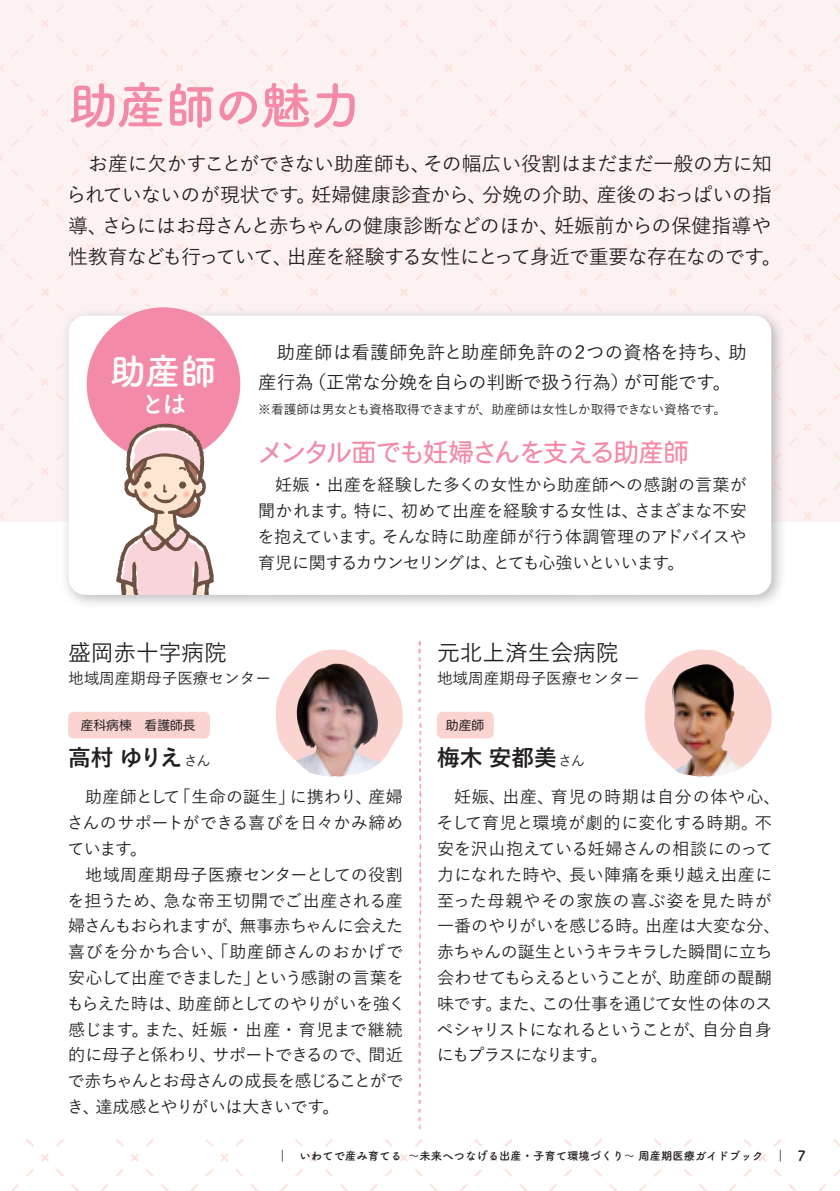
<style>
.page{position:relative;width:840px;height:1191px;background:#fff}
.page>*{position:absolute;margin:0;border:0;box-sizing:border-box;transform-origin:0 0}
.t1{font:700 51px "Tsuku A Rd Gothic";letter-spacing:-.055em;color:#f38aa8}
.t2{font:700 36.8px "Tsuku A Rd Gothic";color:#fff}
.t3{font:25.6px "Heisei Maru Go Std W4";letter-spacing:-.07em;color:#f38aa8}
.t4{font:700 25.6px "Tsuku A Rd Gothic";color:#fff}
.t5{font:500 22.6px "Yu Go";color:#231f20}
.t6{font:700 22.6px "Yu Go";color:#231f20}
.t7{font:500 19.8px/31.2px "Yu Go";letter-spacing:-.015em;color:#231f20}
.t8{font:500 18.4px/29.8px "Yu Go";color:#231f20}
.t9{font:500 17px/25.8px "Yu Go";letter-spacing:-.015em;color:#231f20;text-align:justify}
.t10{font:500 15.6px "Yu Go";color:#231f20}
.t11{font:500 12.8px "Yu Go";letter-spacing:-.005em;color:#231f20}
.t12{font:12.8px "Hira Maru Pro W4";color:#231f20}
.t13{font:700 11.4px "Tsuku A Rd Gothic";color:#231f20}
.s1{font-weight:500;font-size:14.2px}
.s2{font-size:14.2px}
</style>
<div class="page">
<div style="left:0;top:0;width:839px;height:522px;background:#fdf2f2"></div>
<svg style="left:11px;top:5px;width:68px;height:52px"></svg>
<svg style="left:0;top:65px;width:4px;height:7px"></svg>
<svg style="left:11px;top:79px;width:68px;height:68px"></svg>
<svg style="left:0;top:154px;width:4px;height:8px"></svg>
<svg style="left:11px;top:169px;width:68px;height:68px"></svg>
<svg style="left:0;top:244px;width:4px;height:7px"></svg>
<svg style="left:11px;top:258px;width:68px;height:68px"></svg>
<svg style="left:0;top:333px;width:4px;height:8px"></svg>
<svg style="left:11px;top:348px;width:50px;height:68px"></svg>
<svg style="left:0;top:423px;width:4px;height:7px"></svg>
<svg style="left:11px;top:438px;width:50px;height:67px"></svg>
<svg style="left:0;top:513px;width:4px;height:7px"></svg>
<svg style="left:101px;top:5px;width:68px;height:52px"></svg>
<svg style="left:86px;top:65px;width:7px;height:7px"></svg>
<svg style="left:101px;top:79px;width:68px;height:68px"></svg>
<svg style="left:86px;top:154px;width:8px;height:8px"></svg>
<svg style="left:101px;top:169px;width:68px;height:68px"></svg>
<svg style="left:86px;top:244px;width:7px;height:7px"></svg>
<svg style="left:101px;top:258px;width:68px;height:50px"></svg>
<svg style="left:191px;top:5px;width:67px;height:52px"></svg>
<svg style="left:176px;top:65px;width:7px;height:7px"></svg>
<svg style="left:190px;top:79px;width:68px;height:68px"></svg>
<svg style="left:176px;top:154px;width:7px;height:7px"></svg>
<svg style="left:190px;top:169px;width:68px;height:68px"></svg>
<svg style="left:176px;top:244px;width:7px;height:7px"></svg>
<svg style="left:190px;top:258px;width:68px;height:50px"></svg>
<svg style="left:280px;top:5px;width:68px;height:52px"></svg>
<svg style="left:266px;top:65px;width:7px;height:7px"></svg>
<svg style="left:280px;top:79px;width:68px;height:68px"></svg>
<svg style="left:266px;top:154px;width:7px;height:8px"></svg>
<svg style="left:280px;top:169px;width:68px;height:68px"></svg>
<svg style="left:266px;top:244px;width:7px;height:7px"></svg>
<svg style="left:280px;top:258px;width:68px;height:50px"></svg>
<svg style="left:370px;top:5px;width:67px;height:52px"></svg>
<svg style="left:355px;top:65px;width:7px;height:7px"></svg>
<svg style="left:370px;top:79px;width:67px;height:68px"></svg>
<svg style="left:355px;top:154px;width:7px;height:8px"></svg>
<svg style="left:370px;top:169px;width:67px;height:68px"></svg>
<svg style="left:355px;top:244px;width:7px;height:7px"></svg>
<svg style="left:370px;top:258px;width:67px;height:50px"></svg>
<svg style="left:460px;top:5px;width:67px;height:52px"></svg>
<svg style="left:445px;top:65px;width:7px;height:7px"></svg>
<svg style="left:460px;top:79px;width:67px;height:68px"></svg>
<svg style="left:445px;top:154px;width:7px;height:7px"></svg>
<svg style="left:460px;top:169px;width:67px;height:68px"></svg>
<svg style="left:445px;top:244px;width:7px;height:7px"></svg>
<svg style="left:460px;top:258px;width:67px;height:50px"></svg>
<svg style="left:549px;top:5px;width:68px;height:52px"></svg>
<svg style="left:535px;top:65px;width:7px;height:7px"></svg>
<svg style="left:549px;top:79px;width:68px;height:68px"></svg>
<svg style="left:535px;top:154px;width:7px;height:7px"></svg>
<svg style="left:549px;top:169px;width:68px;height:68px"></svg>
<svg style="left:535px;top:244px;width:7px;height:7px"></svg>
<svg style="left:549px;top:258px;width:68px;height:50px"></svg>
<svg style="left:639px;top:5px;width:67px;height:52px"></svg>
<svg style="left:624px;top:65px;width:7px;height:7px"></svg>
<svg style="left:639px;top:79px;width:67px;height:68px"></svg>
<svg style="left:624px;top:154px;width:7px;height:8px"></svg>
<svg style="left:639px;top:169px;width:67px;height:68px"></svg>
<svg style="left:625px;top:244px;width:6px;height:7px"></svg>
<svg style="left:639px;top:258px;width:67px;height:50px"></svg>
<svg style="left:729px;top:5px;width:67px;height:52px"></svg>
<svg style="left:714px;top:65px;width:7px;height:7px"></svg>
<svg style="left:729px;top:79px;width:67px;height:68px"></svg>
<svg style="left:714px;top:154px;width:7px;height:8px"></svg>
<svg style="left:729px;top:169px;width:67px;height:68px"></svg>
<svg style="left:714px;top:244px;width:7px;height:7px"></svg>
<svg style="left:789px;top:348px;width:7px;height:68px"></svg>
<svg style="left:789px;top:438px;width:7px;height:67px"></svg>
<svg style="left:804px;top:65px;width:6px;height:7px"></svg>
<svg style="left:818px;top:79px;width:21px;height:68px"></svg>
<svg style="left:804px;top:154px;width:6px;height:7px"></svg>
<svg style="left:818px;top:169px;width:21px;height:68px"></svg>
<svg style="left:804px;top:244px;width:6px;height:7px"></svg>
<svg style="left:818px;top:258px;width:21px;height:68px"></svg>
<svg style="left:804px;top:334px;width:6px;height:7px"></svg>
<svg style="left:818px;top:348px;width:21px;height:68px"></svg>
<svg style="left:804px;top:423px;width:6px;height:7px"></svg>
<svg style="left:818px;top:438px;width:21px;height:68px"></svg>
<svg style="left:804px;top:513px;width:6px;height:7px"></svg>
<svg style="left:11px;top:1139px;width:68px;height:52px"></svg>
<svg style="left:101px;top:1139px;width:68px;height:52px"></svg>
<svg style="left:190px;top:1139px;width:68px;height:52px"></svg>
<svg style="left:280px;top:1139px;width:68px;height:52px"></svg>
<svg style="left:370px;top:1139px;width:67px;height:52px"></svg>
<svg style="left:459px;top:1139px;width:68px;height:52px"></svg>
<svg style="left:549px;top:1139px;width:68px;height:52px"></svg>
<svg style="left:639px;top:1139px;width:67px;height:52px"></svg>
<svg style="left:728px;top:1139px;width:68px;height:52px"></svg>
<svg style="left:644px;top:649px;width:127px;height:119px"></svg>
<img style="left:670px;top:665px;width:72px;height:111px">
<svg style="left:275px;top:649px;width:128px;height:119px"></svg>
<img style="left:296px;top:668px;width:77px;height:108px">
<img style="left:65px;top:310px;width:717px;height:294px">
<img style="left:61px;top:308px;width:18px;height:18px">
<img style="left:61px;top:348px;width:8px;height:19px">
<img style="left:61px;top:396px;width:8px;height:20px">
<img style="left:61px;top:437px;width:8px;height:20px">
<img style="left:61px;top:486px;width:8px;height:20px">
<img style="left:100px;top:308px;width:21px;height:7px">
<img style="left:190px;top:308px;width:20px;height:7px">
<img style="left:238px;top:308px;width:20px;height:7px">
<img style="left:280px;top:308px;width:20px;height:7px">
<img style="left:328px;top:308px;width:20px;height:7px">
<img style="left:369px;top:308px;width:20px;height:7px">
<img style="left:417px;top:308px;width:20px;height:7px">
<img style="left:459px;top:308px;width:20px;height:7px">
<img style="left:507px;top:308px;width:20px;height:7px">
<img style="left:548px;top:308px;width:21px;height:7px">
<img style="left:597px;top:308px;width:20px;height:7px">
<img style="left:638px;top:308px;width:20px;height:7px">
<img style="left:686px;top:308px;width:20px;height:7px">
<svg style="left:728px;top:258px;width:68px;height:68px"></svg>
<img style="left:770px;top:401px;width:11px;height:15px">
<img style="left:770px;top:348px;width:11px;height:53px">
<img style="left:770px;top:491px;width:11px;height:15px">
<img style="left:770px;top:437px;width:11px;height:54px">
<div style="left:69px;top:315px;width:701px;height:280px;background:#fff;border-radius:17px"></div>
<div style="left:437px;top:711px;width:56px;height:27px;background:#fbd3d1;border-radius:6px"></div>
<div style="left:68px;top:711px;width:142px;height:27px;background:#fbd3d1;border-radius:6px"></div>
<svg style="left:418px;top:641px;width:3px;height:488px"></svg>
<div style="left:87px;top:307px;width:153px;height:154px;background:#f38aa8;border-radius:50%"></div>
<svg style="left:100px;top:422px;width:130px;height:173px"></svg>
<svg style="left:818px;top:0;width:22px;height:58px"></svg>
<svg style="left:818px;top:1139px;width:22px;height:52px"></svg>
<h1 class="t1" style="left:68px;top:66px;width:295px">助産師の魅力</h1>
<p class="t7" style="left:66px;top:145px;width:716px;text-indent:22px">お産に欠かすことができない助産師も、その幅広い役割はまだまだ一般の方に知られていないのが現状です。妊婦健康診査から、分娩の介助、産後のおっぱいの指導、さらにはお母さんと赤ちゃんの健康診断などのほか、妊娠前からの保健指導や性教育なども行っていて、出産を経験する女性にとって身近で重要な存在なのです。</p>
<h2 class="t2" style="left:110px;top:342px;width:109px">助産師</h2>
<h3 class="t4" style="left:140px;top:384px;width:49px">とは</h3>
<p class="t8" style="left:258px;top:335px;width:490px;text-indent:18px">助産師は看護師免許と助産師免許の２つの資格を持ち、助産行為（正常な分娩を自らの判断で扱う行為）が可能です。</p>
<p class="t11" style="left:258px;top:398px;width:469px">※看護師は男女とも資格取得できますが、助産師は女性しか取得できない資格です。</p>
<h3 class="t3" style="left:258px;top:435px;width:432px">メンタル面でも妊婦さんを支える助産師</h3>
<p class="t9" style="left:257px;top:470px;width:490px;text-indent:18px">妊娠・出産を経験した多くの女性から助産師への感謝の言葉が聞かれます。特に、初めて出産を経験する女性は、さまざまな不安を抱えています。そんな時に助産師が行う体調管理のアドバイスや育児に関するカウンセリングは、とても心強いといいます。</p>
<h3 class="t5" style="left:68px;top:631px;width:160px">盛岡赤十字病院</h3>
<p class="t10" style="left:68px;top:664px;width:204px">地域周産期母子医療センター</p>
<h3 class="t5" style="left:437px;top:631px;width:183px">元北上済生会病院</h3>
<p class="t10" style="left:437px;top:664px;width:204px">地域周産期母子医療センター</p>
<p class="t12" style="left:81px;top:714px;width:116px">産科病棟　看護師長</p>
<p class="t12" style="left:445px;top:714px;width:40px">助産師</p>
<h3 class="t6" style="left:68px;top:745px;width:144px">高村 ゆりえ<span class="s1">さん</span></h3>
<h3 class="t6" style="left:437px;top:745px;width:149px">梅木 安都美<span class="s1">さん</span></h3>
<p class="t9" style="left:67px;top:782px;width:337px;text-indent:18px">助産師として「生命の誕生」に携わり、産婦さんのサポートができる喜びを日々かみ締めています。</p>
<p class="t9" style="left:67px;top:859px;width:340px;text-align:left;text-indent:18px">地域周産期母子医療センターとしての役割を担うため、急な帝王切開でご出産される産婦さんもおられますが、無事赤ちゃんに会えた喜びを分かち合い、「助産師さんのおかげで安心して出産できました」という感謝の言葉をもらえた時は、助産師としてのやりがいを強く感じます。また、妊娠・出産・育児まで継続的に母子と係わり、サポートできるので、間近で赤ちゃんとお母さんの成長を感じることができ、達成感とやりがいは大きいです。</p>
<p class="t9" style="left:436px;top:782px;width:345px;text-align:left;text-indent:17px">妊娠、出産、育児の時期は自分の体や心、そして育児と環境が劇的に変化する時期。不安を沢山抱えている妊婦さんの相談にのって力になれた時や、長い陣痛を乗り越え出産に至った母親やその家族の喜ぶ姿を見た時が一番のやりがいを感じる時。出産は大変な分、赤ちゃんの誕生というキラキラした瞬間に立ち会わせてもらえるということが、助産師の醍醐味です。また、この仕事を通じて女性の体のスペシャリストになれるということが、自分自身にもプラスになります。</p>
<p class="t13" style="left:277px;top:1146px;width:530px">｜　いわてで産み育てる ～未来へつなげる出産・子育て環境づくり～ 周産期医療ガイドブック　｜　<span class="s2">7</span></p>
</div>
